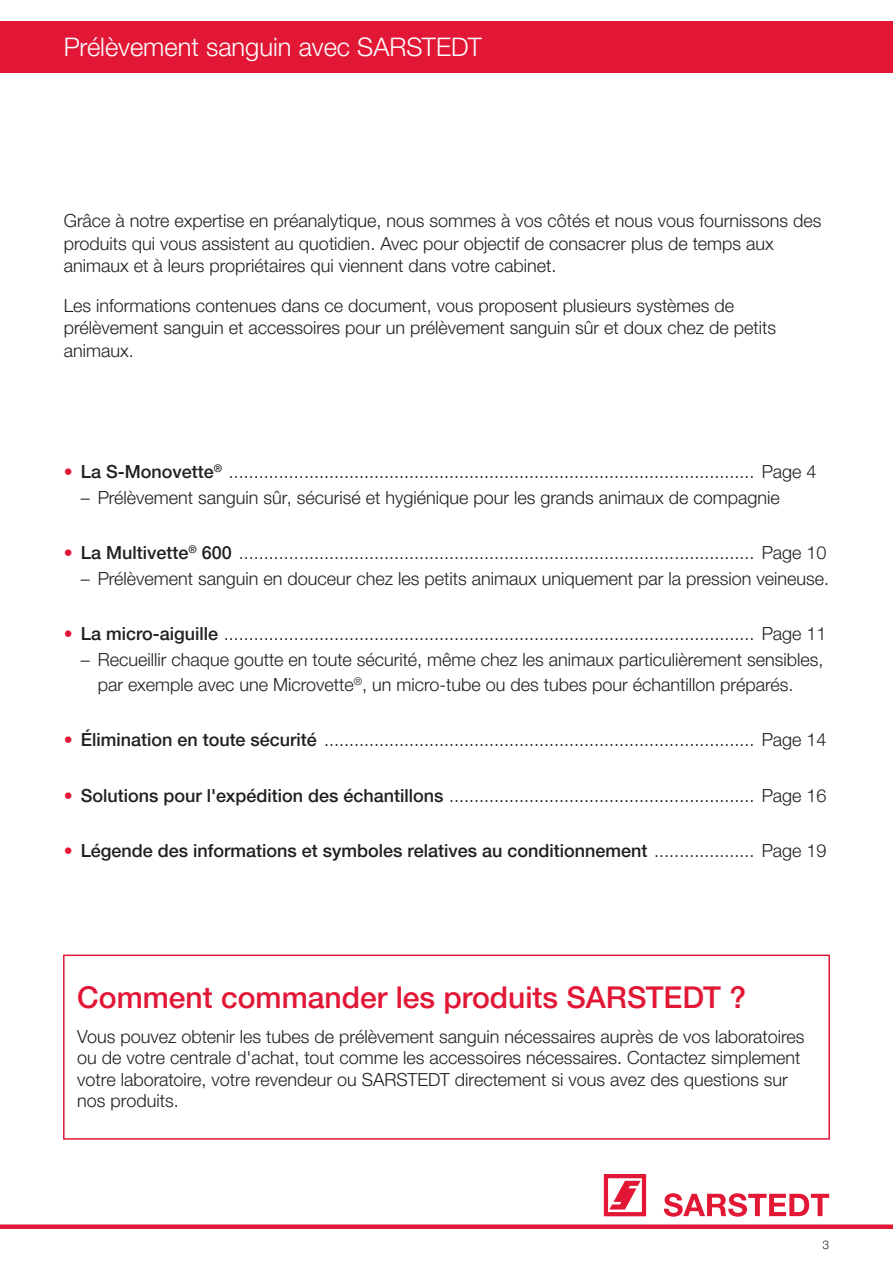
<style>
.page{position:relative;width:893px;height:1263px;background:#fff}
.page>*{position:absolute;margin:0;border:0;box-sizing:border-box;transform-origin:0 0}
.t1{font:500 30px "Helvetica Neue LTW1 G";color:#e21736}
.t2{font:300 25.5px "Helvetica Neue LTW1 G";color:#fff}
.t3{font:300 18px/22.5px "Helvetica Neue LTW1 G";color:#231f20}
.t4{font:500 18px "Helvetica Neue LTW1 G";color:#231f20}
.t5{font:300 12px "Helvetica Neue LTW1 G";color:#231f20}
.s1{color:#e21736}
.s2{font-weight:500}
.s3{font-weight:300;color:#e21736}
.s4{font-weight:300}
</style>
<div class="page">
<div style="left:0;top:1224px;width:893px;height:5px;background:#e21736"></div>
<div style="left:0;top:21px;width:893px;height:51px;background:#e21736"></div>
<svg style="left:604px;top:1174px;width:42px;height:42px"></svg>
<svg style="left:664px;top:1193px;width:165px;height:24px"></svg>
<div style="left:63px;top:954px;width:767px;height:186px;border:2px solid #e21736"></div>
<h2 class="t2" style="left:64px;top:31px;width:420px">Prélèvement sanguin avec SARSTEDT</h2>
<p class="t3" style="left:64px;top:210px;width:759px">Grâce à notre expertise en préanalytique, nous sommes à vos côtés et nous vous fournissons des produits qui vous assistent au quotidien. Avec pour objectif de consacrer plus de temps aux animaux et à leurs propriétaires qui viennent dans votre cabinet.</p>
<p class="t3" style="left:64px;top:294px;width:714px">Les informations contenues dans ce document, vous proposent plusieurs systèmes de prélèvement sanguin et accessoires pour un prélèvement sanguin sûr et doux chez de petits animaux.</p>
<p class="t3" style="left:64px;top:461px;width:754px"><span class="s1">•</span> <span class="s2">La S-Monovette</span><sup>®</sup> ......................................................................................................... Page 4</p>
<p class="t3" style="left:81px;top:486px;width:700px">– Prélèvement sanguin sûr, sécurisé et hygiénique pour les grands animaux de compagnie</p>
<p class="t3" style="left:64px;top:541px;width:764px"><span class="s1">•</span> <span class="s2">La Multivette</span><sup>®</sup> <span class="s2">600</span> ....................................................................................................... Page 10</p>
<p class="t3" style="left:81px;top:567px;width:750px">– Prélèvement sanguin en douceur chez les petits animaux uniquement par la pression veineuse.</p>
<p class="t3" style="left:64px;top:622px;width:764px"><span class="s1">•</span> <span class="s2">La micro-aiguille</span> .......................................................................................................... Page 11</p>
<p class="t3" style="left:98px;top:646px;width:727px;line-height:25.5px;text-indent:-17px">– Recueillir chaque goutte en toute sécurité, même chez les animaux particulièrement sensibles, par exemple avec une Microvette<sup>®</sup>, un micro-tube ou des tubes pour échantillon préparés.</p>
<p class="t3" style="left:64px;top:728px;width:764px"><span class="s1">•</span> <span class="s2">Élimination en toute sécurité</span> ...................................................................................... Page 14</p>
<p class="t3" style="left:64px;top:784px;width:764px"><span class="s1">•</span> <span class="s2">Solutions pour l'expédition des échantillons</span> ............................................................. Page 16</p>
<p class="t4" style="left:64px;top:840px;width:764px"><span class="s3">•</span> Légende des informations et symboles relatives au conditionnement <span class="s4">.................... Page 19</span></p>
<h1 class="t1" style="left:77px;top:979px;width:670px">Comment commander les produits SARSTEDT ?</h1>
<p class="t3" style="left:77px;top:1025px;width:729px;line-height:21.6px">Vous pouvez obtenir les tubes de prélèvement sanguin nécessaires auprès de vos laboratoires ou de votre centrale d'achat, tout comme les accessoires nécessaires. Contactez simplement votre laboratoire, votre revendeur ou SARSTEDT directement si vous avez des questions sur nos produits.</p>
<p class="t5" style="left:822px;top:1238px;width:8px">3</p>
</div>
